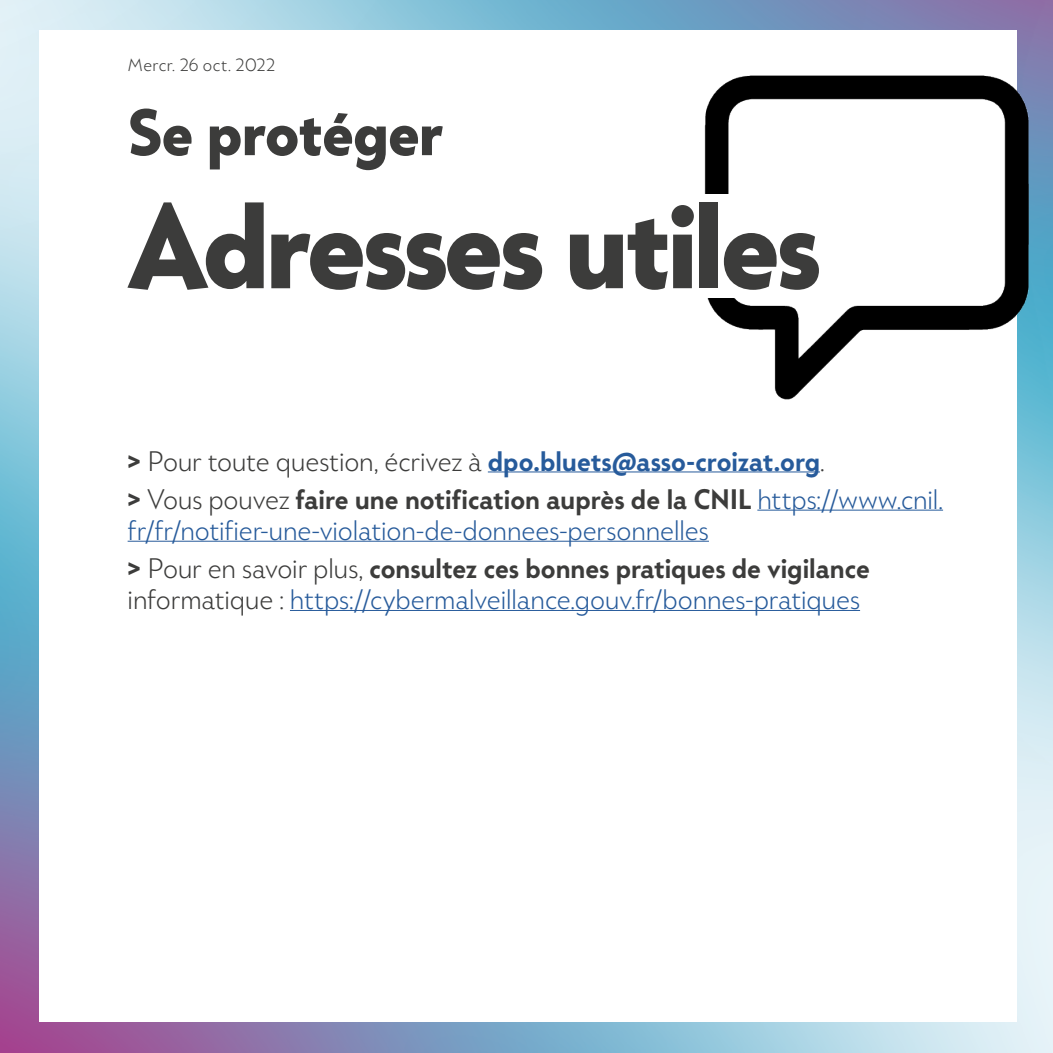
<style>
.page{position:relative;width:1053px;height:1053px;background:#fff}
.page>*{position:absolute;margin:0;border:0;box-sizing:border-box;transform-origin:0 0}
.t1{font:700 112.5px "Mack";letter-spacing:-.02em;color:#3c3c3b}
.t2{font:700 60px "Mack";color:#3c3c3b}
.t3{font:300 25.88px/38.1px "Mack";letter-spacing:-.005em;color:#275b9b}
.t4{font:300 25.88px/38.1px "Mack";letter-spacing:-.005em;color:#3c3c3b}
.t5{font:300 16.25px "Mack";letter-spacing:.025em;color:#3c3c3b}
.s1{font-weight:600}
.s2{font-weight:600;color:#275b9b}
.s3{color:#275b9b}
.s4{font-weight:600;color:#3c3c3b}
.s5{color:#3c3c3b}
</style>
<div class="page">
<img style="left:0;top:0;width:1052px;height:1052px">
<div style="left:39px;top:30px;width:978px;height:990px;background:#fff"></div>
<img style="left:704px;top:45px;width:348px;height:371px">
<div style="left:589px;top:194px;width:254px;height:103px;background:#fff"></div>
<hr style="left:488px;top:471px;width:332px;height:1px;background:#275b9b">
<hr style="left:757px;top:510px;width:186px;height:1px;background:#275b9b">
<hr style="left:128px;top:541px;width:581px;height:1px;background:#275b9b">
<hr style="left:290px;top:610px;width:570px;height:1px;background:#275b9b">
<p class="t5" style="left:106px;top:55px;width:130px">Lundi 17 oct. 202</p>
<h2 class="t2" style="left:128px;top:93px;width:317px">Se protéger</h2>
<h1 class="t1" style="left:128px;top:171px;width:694px">Adresses utiles</h1>
<p class="t5" style="left:128px;top:55px;width:149px">Mercr. 26 oct. 2022</p>
<p class="t4" style="left:128px;top:442px;width:817px"><span class="s1">&gt;</span> Pour toute question, écrivez à <span class="s2">dpo.bluets@asso-croizat.org</span>.<br><span class="s1">&gt;</span> Vous pouvez <span class="s1">faire une notification auprès de la CNIL</span> <span class="s3">https://www.cnil.</span></p>
<p class="t3" style="left:128px;top:511px;width:743px">fr/fr/notifier-une-violation-de-donnees-personnelles<br><span class="s4">&gt;</span> <span class="s5">Pour en savoir plus,</span> <span class="s4">consultez ces bonnes pratiques de vigilance</span></p>
<p class="t3" style="left:128px;top:580px;width:734px"><span class="s5">informatique :</span> https://cybermalveillance.gouv.fr/bonnes-pratiques</p>
</div>
